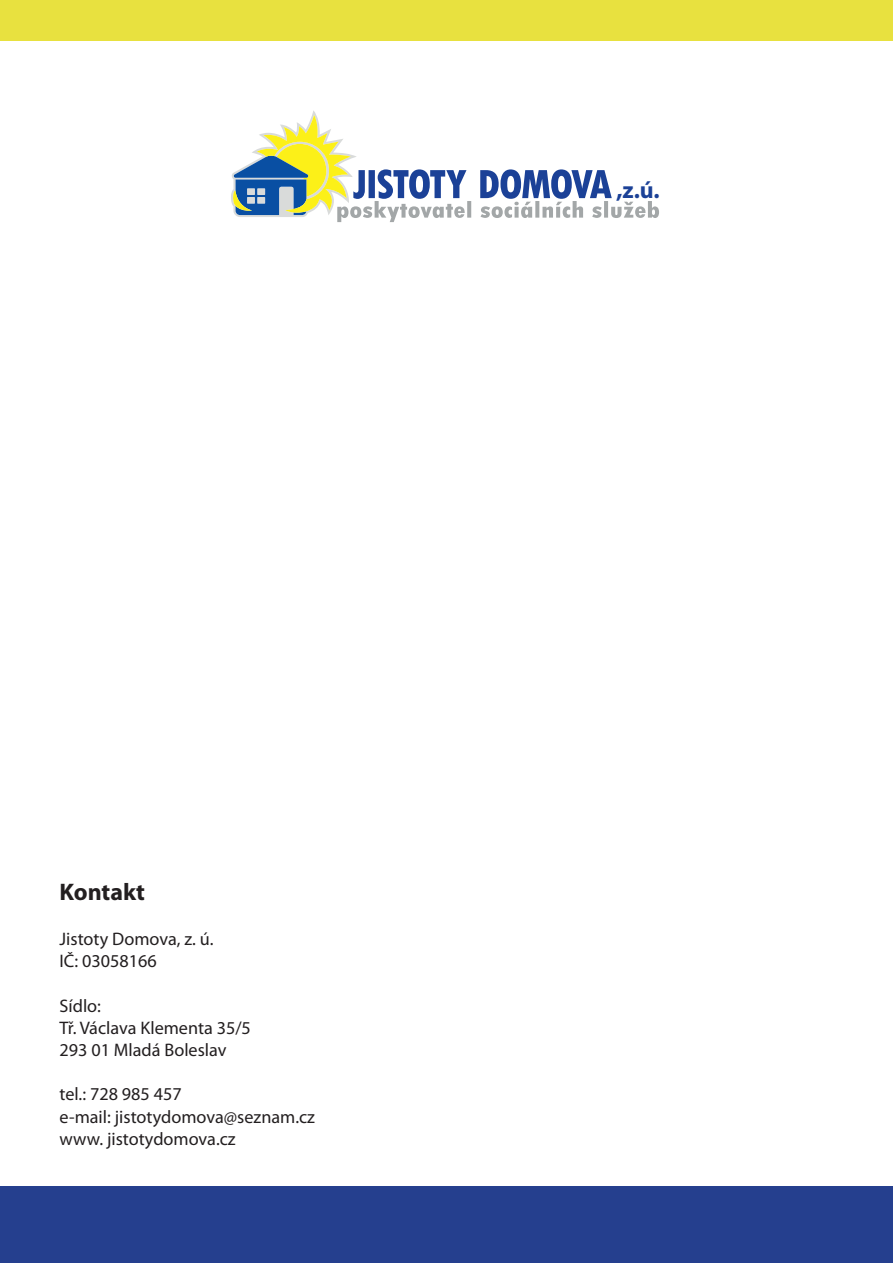
<style>
.page{position:relative;width:893px;height:1263px;background:#fff}
.page>*{position:absolute;margin:0;border:0;box-sizing:border-box;transform-origin:0 0}
.t1{font:700 24px "Myriad Pro";color:#231f20}
.t2{font:700 23.85px "Myriad Pro";color:#1b4197}
.t3{font:18.15px/22.2px "Myriad Pro";color:#231f20}
</style>
<div class="page">
<div style="left:0;top:1186px;width:893px;height:77px;background:#253f8e"></div>
<div style="left:0;top:0;width:893px;height:40px;background:#e8e13f"></div>
<svg style="left:231px;top:111px;width:428px;height:111px"></svg>
<div style="left:616px;top:181px;width:43px;height:20px;background:#fff"></div>
<h1 class="t1" style="left:60px;top:877px;width:87px">Kontakt</h1>
<p class="t3" style="left:60px;top:927px;width:155px">Jistoty Domova, z. ú.<br>IČ: 03058166</p>
<p class="t3" style="left:60px;top:994px;width:193px">Sídlo:<br>Tř. Václava Klementa 35/5<br>293 01 Mladá Boleslav</p>
<p class="t3" style="left:60px;top:1083px;width:257px">tel.: 728 985 457<br>e-mail: jistotydomova@seznam.cz www. jistotydomova.cz</p>
<h2 class="t2" style="left:616px;top:174px;width:45px">,z.ú.</h2>
</div>
